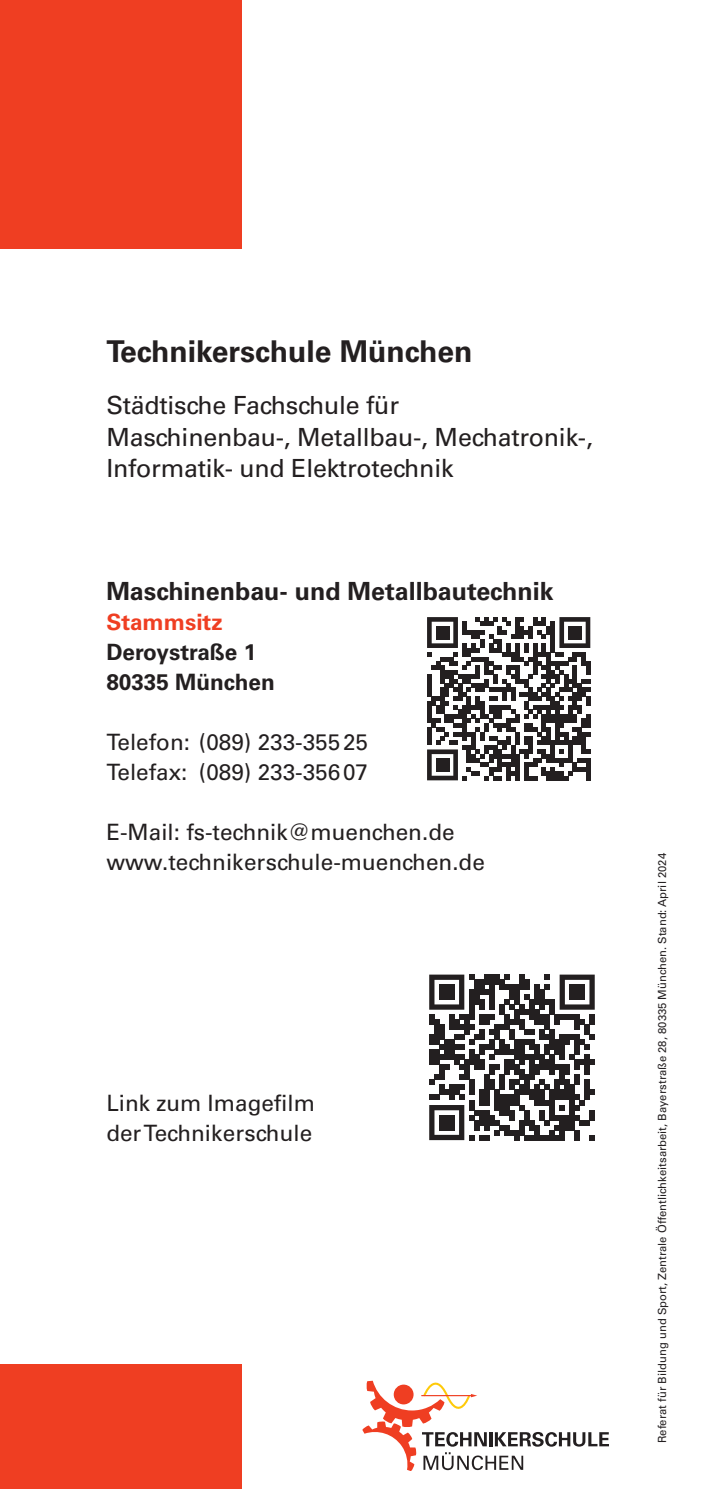
<style>
.page{position:relative;width:709px;height:1489px;background:#fff}
.page>*{position:absolute;margin:0;border:0;box-sizing:border-box;transform-origin:0 0}
.t1{font:700 30px "Univers LT Pro 65";color:#231f20}
.t2{font:25px/31.2px "Univers LT Pro 55 Roman";letter-spacing:-.01em;color:#231f20}
.t3{font:700 25px "Univers LT Pro 65";color:#231f20}
.t4{font:22.5px/30px "Univers LT Pro 55 Roman";color:#231f20}
.t5{font:700 22.5px/30px "Univers LT Pro 65";color:#231f20}
.t6{font:700 22.5px "Univers LT Pro 65";color:#ef3e22}
.t7{font:11.25px "Univers LT Pro 55 Roman";color:#231f20}
</style>
<div class="page">
<div style="left:0;top:0;width:241px;height:248px;background:#ef3e22"></div>
<div style="left:0;top:1364px;width:241px;height:124px;background:#ef3e22"></div>
<svg style="left:362px;top:1380px;width:247px;height:90px"></svg>
<svg style="left:427px;top:617px;width:163px;height:163px"></svg>
<div style="left:436px;top:626px;width:13px;height:13px;background:#231f20"></div>
<div style="left:568px;top:626px;width:13px;height:13px;background:#231f20"></div>
<div style="left:436px;top:758px;width:13px;height:13px;background:#231f20"></div>
<svg style="left:429px;top:974px;width:165px;height:166px"></svg>
<div style="left:439px;top:984px;width:15px;height:15px;background:#231f20"></div>
<div style="left:569px;top:984px;width:15px;height:15px;background:#231f20"></div>
<div style="left:439px;top:1114px;width:15px;height:15px;background:#231f20"></div>
<h1 class="t1" style="left:106px;top:330px;width:368px">Technikerschule München</h1>
<p class="t2" style="left:106px;top:389px;width:488px">Städtische Fachschule für<br>Maschinenbau-, Metallbau-, Mechatronik-,<br>Informatik- und Elektrotechnik</p>
<p class="t3" style="left:106px;top:574px;width:449px">Maschinenbau- und Metallbautechnik</p>
<p class="t6" style="left:106px;top:606px;width:118px">Stammsitz</p>
<p class="t5" style="left:106px;top:636px;width:170px">Deroystraße 1<br>80335 München</p>
<p class="t4" style="left:106px;top:726px;width:263px">Telefon: (089) 233-35525<br>Telefax: (089) 233-35607</p>
<p class="t4" style="left:106px;top:816px;width:380px">E-Mail: fs-technik@muenchen.de www.technikerschule-muenchen.de</p>
<p class="t4" style="left:106px;top:1086px;width:210px">Link zum Imagefilm der Technikerschule</p>
<p class="t7" style="left:654px;top:1442px;width:591px;rotate:-90deg">Referat für Bildung und Sport, Zentrale Öffentlichkeitsarbeit, Bayerstraße 28, 80335 München. Stand: April 2024</p>
</div>
